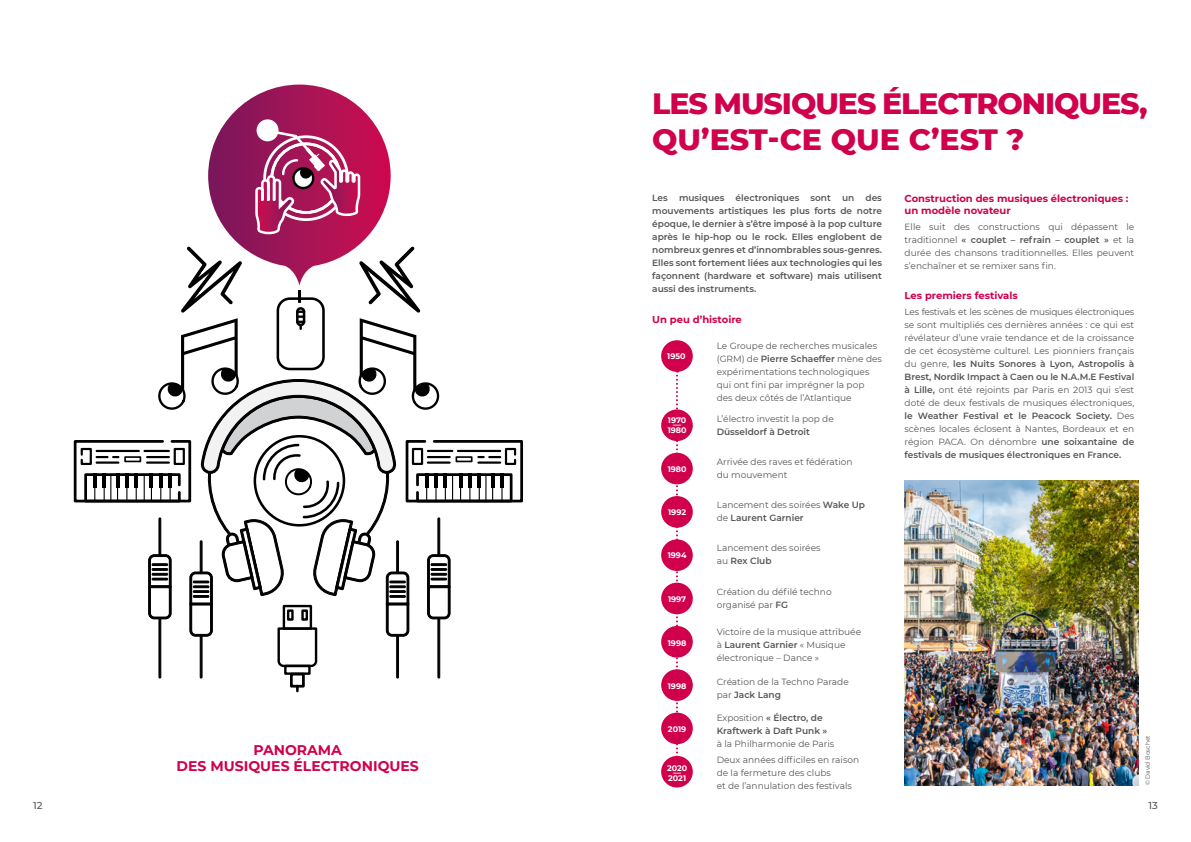
<style>
.page{position:relative;width:1191px;height:842px;background:#fff}
.page>*{position:absolute;margin:0;border:0;box-sizing:border-box;transform-origin:0 0}
.t1{font:800 30px/36px "Montserrat";letter-spacing:-.035em;color:#d0004c}
.t2{font:700 14px/16.8px "Montserrat";color:#d0004c;text-align:center}
.t3{font:700 10px/12px "Montserrat";color:#d0004c}
.t4{font:500 10px "Montserrat";color:#565655}
.t5{font:9px/13px "Montserrat";color:#565655}
.t6{font:600 9px/13px "Montserrat";color:#565655;text-align:justify}
.t7{font:700 8px "Montserrat";color:#fff}
.t8{font:6px "Montserrat";color:#565655}
.s1{font-weight:600}
.s2{font-weight:400}
</style>
<div class="page">
<div style="left:284px;top:665px;width:27px;height:10px;border:2px solid #000"></div>
<div style="left:290px;top:673px;width:15px;height:14px;border:3px solid #000"></div>
<svg style="left:296px;top:685px;width:3px;height:7px"></svg>
<div style="left:437px;top:517px;width:3px;height:161px;border:1px solid #000"></div>
<div style="left:396px;top:540px;width:3px;height:138px;border:1px solid #000"></div>
<div style="left:158px;top:517px;width:3px;height:161px;border:1px solid #000"></div>
<div style="left:200px;top:540px;width:2px;height:138px;border:1px solid #000"></div>
<svg style="left:73px;top:85px;width:450px;height:583px"></svg>
<svg style="left:676px;top:372px;width:2px;height:384px"></svg>
<div style="left:661px;top:340px;width:32px;height:32px;background:#d0004c;border-radius:50%"></div>
<div style="left:661px;top:409px;width:32px;height:32px;background:#d0004c;border-radius:50%"></div>
<div style="left:661px;top:453px;width:32px;height:31px;background:#d0004c;border-radius:50%"></div>
<div style="left:661px;top:496px;width:32px;height:32px;background:#d0004c;border-radius:50%"></div>
<div style="left:661px;top:539px;width:32px;height:32px;background:#d0004c;border-radius:50%"></div>
<div style="left:661px;top:583px;width:32px;height:31px;background:#d0004c;border-radius:50%"></div>
<div style="left:661px;top:626px;width:32px;height:32px;background:#d0004c;border-radius:50%"></div>
<div style="left:661px;top:669px;width:32px;height:32px;background:#d0004c;border-radius:50%"></div>
<div style="left:661px;top:713px;width:32px;height:31px;background:#d0004c;border-radius:50%"></div>
<div style="left:661px;top:756px;width:32px;height:31px;background:#d0004c;border-radius:50%"></div>
<img style="left:904px;top:480px;width:234px;height:305px">
<h1 class="t1" style="left:652px;top:84px;width:497px">LES MUSIQUES ÉLECTRONIQUES,<br>QU’EST-CE QUE C’EST ?</h1>
<p class="t6" style="left:652px;top:191px;width:231px">Les musiques électroniques sont un des mouvements artistiques les plus forts de notre époque, le dernier à s’être imposé à la pop culture après le hip-hop ou le rock. Elles englobent de nombreux genres et d’innombrables sous-genres.<br>Elles sont fortement liées aux technologies qui les façonnent (hardware et software) mais utilisent aussi des instruments.</p>
<p class="t3" style="left:652px;top:313px;width:91px">Un peu d’histoire</p>
<p class="t3" style="left:904px;top:192px;width:225px">Construction des musiques électroniques : un modèle novateur</p>
<p class="t5" style="left:904px;top:220px;width:231px;text-align:justify">Elle suit des constructions qui dépassent le traditionnel <span class="s1">« couplet – refrain – couplet »</span> et la durée des chansons traditionnelles. Elles peuvent s’enchaîner et se remixer sans fin.</p>
<p class="t3" style="left:904px;top:289px;width:115px">Les premiers festivals</p>
<p class="t5" style="left:904px;top:305px;width:231px;text-align:justify">Les festivals et les scènes de musiques électroniques se sont multipliés ces dernières années : ce qui est révélateur d’une vraie tendance et de la croissance de cet écosystème culturel. Les pionniers français du genre, <span class="s1">les Nuits Sonores à Lyon, Astropolis à Brest, Nordik Impact à Caen ou le N.A.M.E Festival à Lille,</span> ont été rejoints par Paris en 2013 qui s’est doté de deux festivals de musiques électroniques, <span class="s1">le Weather Festival et le Peacock Society.</span> Des scènes locales éclosent à Nantes, Bordeaux et en région PACA. On dénombre <span class="s1">une soixantaine de festivals de musiques électroniques en France.</span></p>
<p class="t5" style="left:716px;top:339px;width:167px">Le Groupe de recherches musicales (GRM) de <span class="s1">Pierre Schaeffer</span> mène des expérimentations technologiques qui ont fini par imprégner la pop des deux côtés de l’Atlantique</p>
<p class="t7" style="left:667px;top:350px;width:20px">1950</p>
<p class="t5" style="left:716px;top:412px;width:119px">L’électro investit la pop de</p>
<p class="t6" style="left:716px;top:425px;width:95px">Düsseldorf à Detroit</p>
<p class="t7" style="left:668px;top:414px;width:20px">1970</p>
<p class="t7" style="left:673px;top:419px;width:9px">—</p>
<p class="t7" style="left:667px;top:425px;width:20px">1980</p>
<p class="t5" style="left:716px;top:455px;width:137px">Arrivée des raves et fédération du mouvement</p>
<p class="t7" style="left:667px;top:464px;width:20px">1980</p>
<h2 class="t2" style="left:177px;top:740px;width:244px">PANORAMA<br>DES MUSIQUES ÉLECTRONIQUES</h2>
<p class="t7" style="left:668px;top:506px;width:20px">1992</p>
<p class="t7" style="left:667px;top:549px;width:20px">1994</p>
<p class="t7" style="left:668px;top:594px;width:20px">1997</p>
<p class="t7" style="left:668px;top:637px;width:20px">1998</p>
<p class="t7" style="left:668px;top:680px;width:20px">1998</p>
<p class="t7" style="left:668px;top:723px;width:20px">2019</p>
<p class="t7" style="left:667px;top:762px;width:22px">2020</p>
<p class="t7" style="left:673px;top:767px;width:9px">—</p>
<p class="t7" style="left:668px;top:772px;width:19px">2021</p>
<p class="t5" style="left:716px;top:498px;width:150px">Lancement des soirées <span class="s1">Wake Up </span>de <span class="s1">Laurent Garnier</span></p>
<p class="t5" style="left:716px;top:541px;width:105px">Lancement des soirées au <span class="s1">Rex Club</span></p>
<p class="t5" style="left:716px;top:585px;width:116px">Création du défilé techno organisé par <span class="s1">FG</span></p>
<p class="t5" style="left:716px;top:625px;width:146px">Victoire de la musique attribuée à <span class="s1">Laurent Garnier</span> « Musique électronique – Dance »</p>
<p class="t5" style="left:716px;top:674px;width:134px">Création de la Techno Parade par <span class="s1">Jack Lang</span></p>
<p class="t6" style="left:716px;top:711px;width:112px"><span class="s2">Exposition</span> « Électro, de<br>Kraftwerk à Daft Punk »</p>
<p class="t5" style="left:716px;top:736px;width:144px;line-height:15.8px">à la Philharmonie de Paris<br>Deux années difficiles en raison</p>
<p class="t5" style="left:716px;top:766px;width:137px">de la fermeture des clubs<br>et de l’annulation des festivals</p>
<p class="t8" style="left:1143px;top:785px;width:52px;rotate:-90deg">© David Boschet</p>
<p class="t4" style="left:33px;top:799px;width:11px">12</p>
<p class="t4" style="left:1148px;top:799px;width:11px">13</p>
</div>
